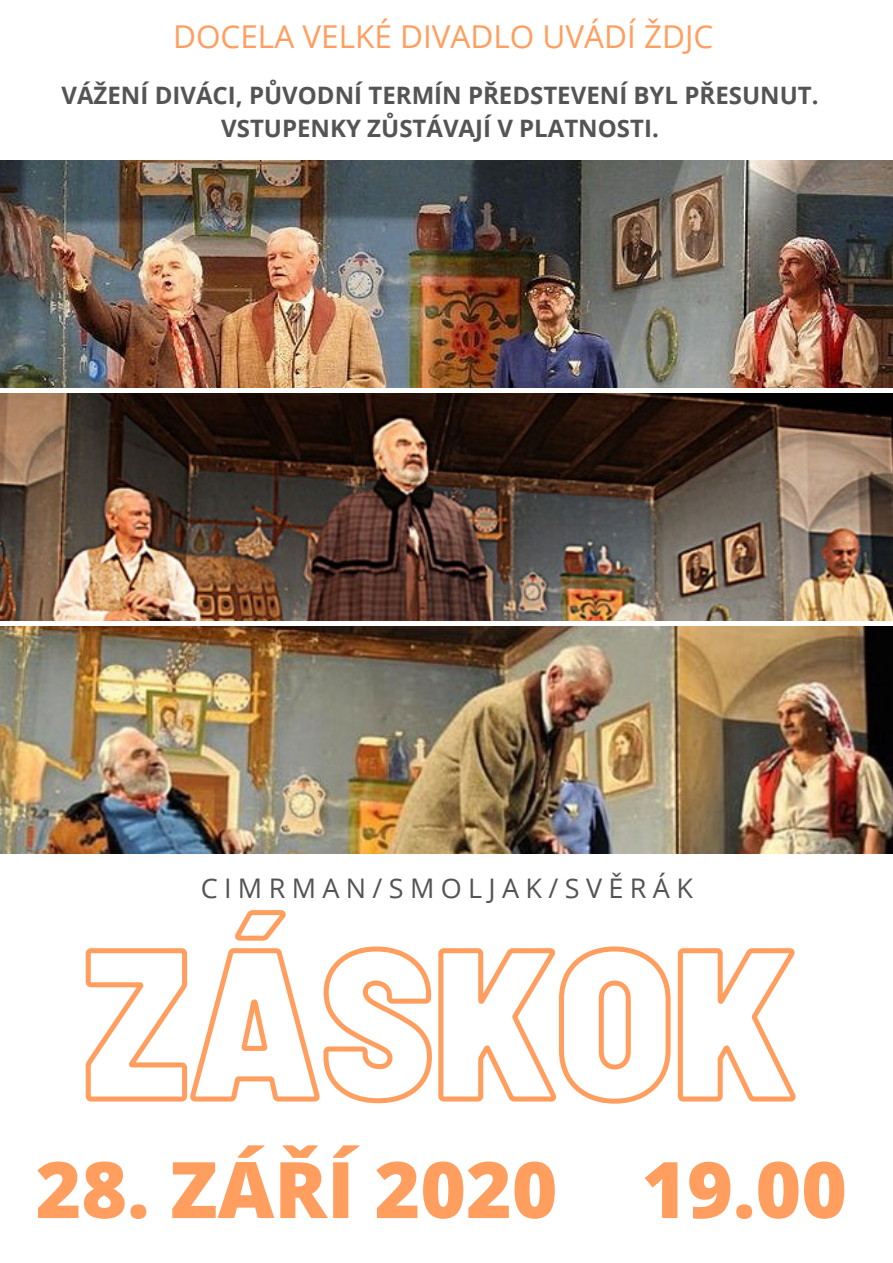
<style>
.page{position:relative;width:893px;height:1263px;background:#fff}
.page>*{position:absolute;margin:0;border:0;box-sizing:border-box;transform-origin:0 0}
.t1{font:800 78px "Open Sans";color:#ff9e5e}
.t2{font:31.5px "Open Sans";color:#ff9e5e}
.t3{font:27px "Open Sans";letter-spacing:.235em;color:#545454}
.t4{font:700 24px/33.2px "Open Sans";color:#545454;text-align:center}
</style>
<div class="page">
<img style="left:0;top:160px;width:893px;height:227px">
<img style="left:0;top:393px;width:893px;height:227px">
<img style="left:0;top:626px;width:893px;height:227px">
<svg style="left:85px;top:910px;width:711px;height:194px"></svg>
<h2 class="t2" style="left:173px;top:15px;width:542px">DOCELA VELKÉ DIVADLO UVÁDÍ ŽDJC</h2>
<p class="t4" style="left:61px;top:78px;width:758px">VÁŽENÍ DIVÁCI, PŮVODNÍ TERMÍN PŘEDSTEVENÍ BYL PŘESUNUT.<br>VSTUPENKY ZŮSTÁVAJÍ V PLATNOSTI.</p>
<p class="t3" style="left:201px;top:869px;width:494px">CIMRMAN/SMOLJAK/SVĚRÁK</p>
<h1 class="t1" style="left:36px;top:1135px;width:812px">28. ZÁŘÍ 2020 19.00</h1>
</div>
